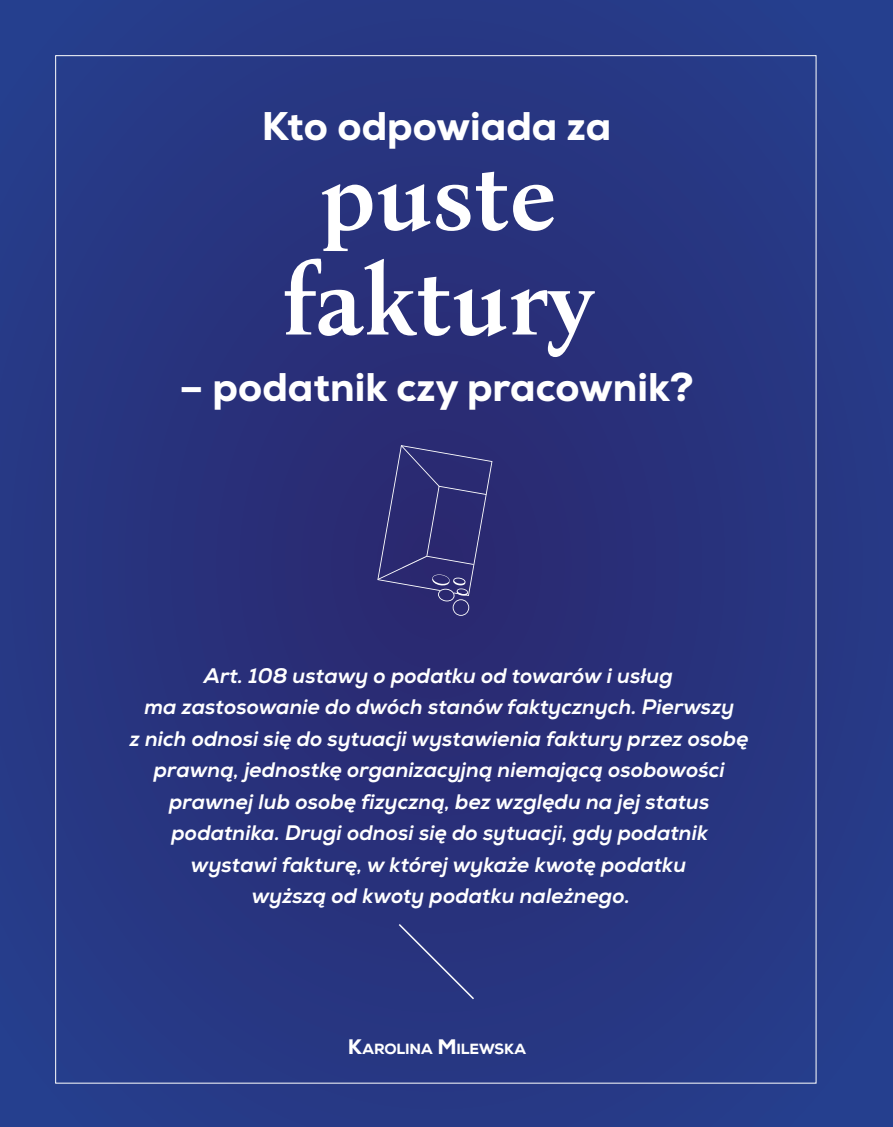
<style>
.page{position:relative;width:893px;height:1127px;background:#fff}
.page>*{position:absolute;margin:0;border:0;box-sizing:border-box;transform-origin:0 0}
.t1{font:700 95.85px/105px "Bona Nova";color:#fff;text-align:center}
.t2{font:800 39.9px "Nexa";color:#fff}
.t3{font:italic 800 21px/31.5px "Nexa";color:#fff;text-align:center}
.tekst_2{font:800 14.7px "Nexa";letter-spacing:-.01em;color:#fff}
.s1{font-size:21px}
</style>
<div class="page">
<div style="left:0;top:0;width:893px;height:1127px;background:linear-gradient(to right,#28347f,#283681)"></div>
<div style="left:397px;top:922px;width:79px;height:79px;background:#28347e"></div>
<svg style="left:377px;top:445px;width:115px;height:171px"></svg>
<p class="t2" style="left:262px;top:100px;width:351px">Kto odpowiada za</p>
<p class="t1" style="left:282px;top:145px;width:314px">puste faktury</p>
<p class="t2" style="left:179px;top:361px;width:516px">– podatnik czy pracownik?</p>
<p class="t3" style="left:130px;top:660px;width:620px">Art. 108 ustawy o podatku od towarów i usług<br>ma zastosowanie do dwóch stanów faktycznych. Pierwszy<br>z nich odnosi się do sytuacji wystawienia faktury przez osobę prawną, jednostkę organizacyjną niemającą osobowości prawnej lub osobę fizyczną, bez względu na jej status podatnika. Drugi odnosi się do sytuacji, gdy podatnik wystawi fakturę, w której wykaże kwotę podatku<br>wyższą od kwoty podatku należnego.</p>
<p class="tekst_2" style="left:348px;top:1039px;width:180px"><span class="s1">K</span>AROLINA <span class="s1">M</span>ILEWSKA</p>
</div>
